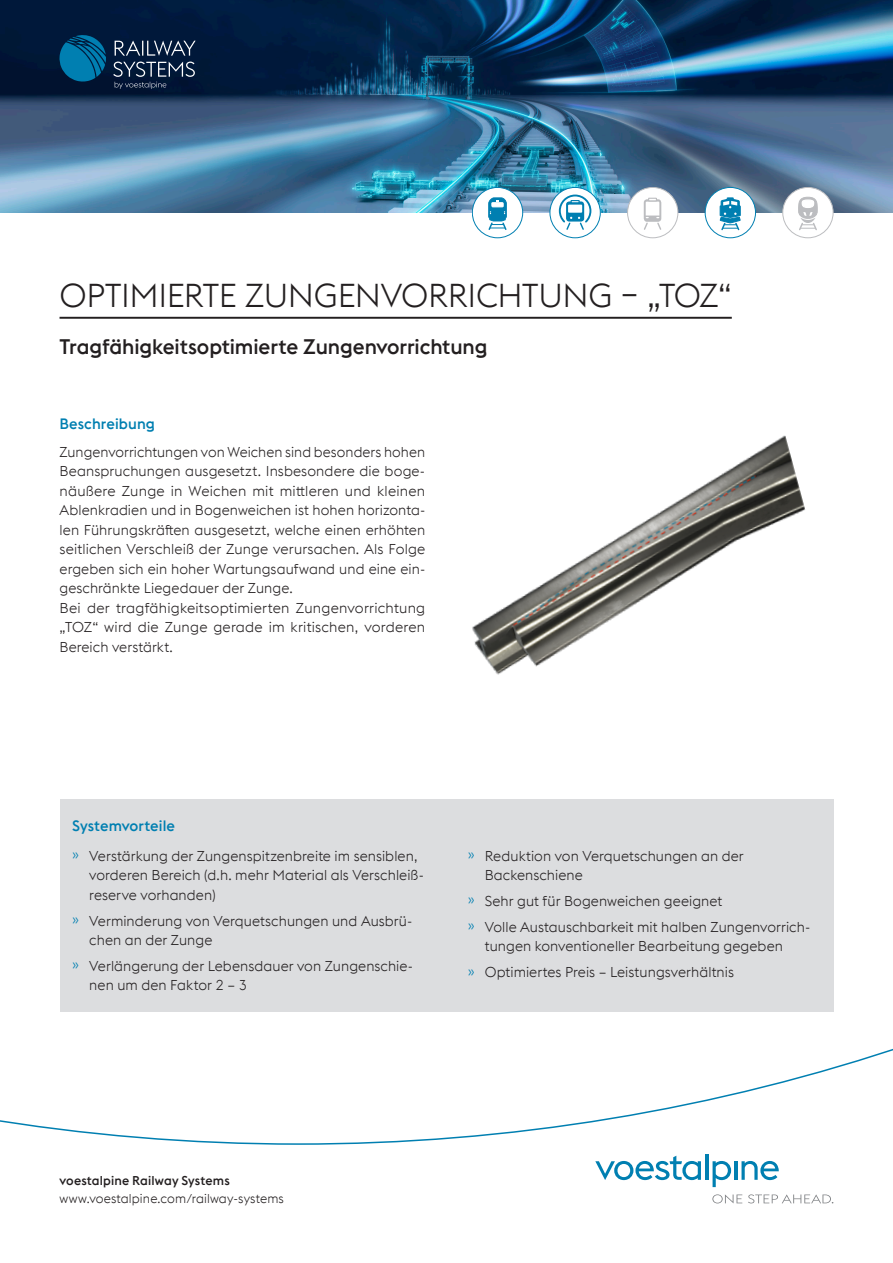
<style>
.page{position:relative;width:893px;height:1263px;background:#fff}
.page>*{position:absolute;margin:0;border:0;box-sizing:border-box;transform-origin:0 0}
.HL-1-schwarz{font:300 33px "voestalpine";letter-spacing:-.01em;color:#231f20}
.Sub-HL-1{font:500 21px "voestalpine";letter-spacing:-.005em;color:#231f20}
.Sub-HL-2-boe-Spalten{font:500 15px "voestalpine";letter-spacing:.005em;color:#007fb1}
.Sub-HL-2-boe{font:500 15px "voestalpine";letter-spacing:.005em;color:#007fb1}
.Copy{font:300 14.25px/19.5px "voestalpine";letter-spacing:.005em;color:#231f20}
.t1{font:300 12.75px "voestalpine";letter-spacing:.01em;color:#231f20}
.t2{font:500 12.75px "voestalpine";letter-spacing:.01em;color:#231f20}
.s1{color:#007fb1}
</style>
<div class="page">
<svg style="left:0;top:1048px;width:893px;height:97px"></svg>
<svg style="left:595px;top:1156px;width:106px;height:24px"></svg>
<hr style="left:705px;top:1154px;width:3px;height:26px;background:#007fb1">
<svg style="left:713px;top:1161px;width:18px;height:26px"></svg>
<hr style="left:734px;top:1161px;width:3px;height:19px;background:#007fb1">
<svg style="left:741px;top:1161px;width:38px;height:19px"></svg>
<svg style="left:712px;top:1194px;width:30px;height:9px"></svg>
<svg style="left:748px;top:1194px;width:85px;height:9px"></svg>
<img style="left:0;top:0;width:893px;height:213px">
<svg style="left:59px;top:34px;width:47px;height:48px;background:#005985"></svg>
<svg style="left:115px;top:41px;width:81px;height:15px"></svg>
<svg style="left:113px;top:62px;width:82px;height:27px;background:#273954"></svg>
<hr style="left:60px;top:317px;width:672px;height:2px;background:#231f20">
<img style="left:472px;top:435px;width:333px;height:240px">
<div style="left:60px;top:799px;width:773px;height:213px;background:#dcdddf"></div>
<svg style="left:550px;top:187px;width:50px;height:51px"></svg>
<div style="left:550px;top:187px;width:51px;height:51px;border:1px solid #007fb1;border-radius:50%"></div>
<svg style="left:558px;top:194px;width:34px;height:37px"></svg>
<div style="left:628px;top:187px;width:50px;height:51px;background:#fff;border-radius:50%"></div>
<div style="left:627px;top:187px;width:51px;height:51px;border:1px solid #bcbdc0;border-radius:50%"></div>
<svg style="left:643px;top:198px;width:19px;height:32px"></svg>
<div style="left:783px;top:187px;width:50px;height:51px;background:#fff;border-radius:50%"></div>
<div style="left:782px;top:187px;width:51px;height:51px;border:1px solid #bcbdc0;border-radius:50%"></div>
<svg style="left:798px;top:196px;width:20px;height:35px"></svg>
<div style="left:705px;top:187px;width:50px;height:51px;background:#fff;border-radius:50%"></div>
<div style="left:705px;top:187px;width:51px;height:51px;border:1px solid #007fb1;border-radius:50%"></div>
<svg style="left:720px;top:197px;width:21px;height:34px"></svg>
<div style="left:472px;top:187px;width:51px;height:51px;background:#fff;border-radius:50%"></div>
<div style="left:472px;top:187px;width:51px;height:51px;border:1px solid #007fb1;border-radius:50%"></div>
<svg style="left:488px;top:197px;width:19px;height:33px"></svg>
<p class="HL-1-schwarz" style="left:60px;top:277px;width:674px">OPTIMIERTE ZUNGENVORRICHTUNG – „TOZ“</p>
<p class="Sub-HL-1" style="left:60px;top:334px;width:429px">Tragfähigkeitsoptimierte Zungenvorrichtung</p>
<p class="Sub-HL-2-boe" style="left:60px;top:414px;width:97px">Beschreibung</p>
<p class="Copy" style="left:60px;top:442px;width:367px;text-align:justify">Zungenvorrichtungen von Weichen sind besonders hohen Beanspruchungen ausgesetzt. Insbesondere die boge&shy;näußere Zunge in Weichen mit mittleren und kleinen Ablenkradien und in Bogenweichen ist hohen horizonta&shy;len Führungskräften ausgesetzt, welche einen erhöhten seitlichen Verschleiß der Zunge verursachen. Als Folge ergeben sich ein hoher Wartungsaufwand und eine ein&shy;geschränkte Liegedauer der Zunge.</p>
<p class="Copy" style="left:60px;top:598px;width:367px;text-align:justify">Bei der tragfähigkeitsoptimierten Zungenvorrichtung „TOZ“ wird die Zunge gerade im kritischen, vorderen Bereich verstärkt.</p>
<p class="Sub-HL-2-boe-Spalten" style="left:72px;top:817px;width:104px">Systemvorteile</p>
<p class="Copy" style="left:89px;top:846px;width:336px;text-indent:-17px"><span class="s1">»</span> Verstärkung der Zungenspitzenbreite im sensiblen, vorderen Bereich (d.h. mehr Material als Verschleiß&shy;reserve vorhanden)</p>
<p class="Copy" style="left:89px;top:911px;width:325px;text-indent:-17px"><span class="s1">»</span> Verminderung von Verquetschungen und Ausbrü&shy;chen an der Zunge</p>
<p class="Copy" style="left:89px;top:956px;width:325px;text-indent:-17px"><span class="s1">»</span> Verlängerung der Lebensdauer von Zungenschie&shy;nen um den Faktor 2 – 3</p>
<p class="Copy" style="left:485px;top:846px;width:260px;text-indent:-17px"><span class="s1">»</span> Reduktion von Verquetschungen an der<br>Backenschiene</p>
<p class="Copy" style="left:468px;top:891px;width:256px"><span class="s1">»</span> Sehr gut für Bogenweichen geeignet</p>
<p class="Copy" style="left:485px;top:917px;width:327px;text-indent:-17px"><span class="s1">»</span> Volle Austauschbarkeit mit halben Zungenvorrich&shy;tungen konventioneller Bearbeitung gegeben</p>
<p class="Copy" style="left:468px;top:962px;width:268px"><span class="s1">»</span> Optimiertes Preis – Leistungsverhältnis</p>
<p class="t2" style="left:60px;top:1173px;width:172px">voestalpine Railway Systems</p>
<p class="t1" style="left:60px;top:1191px;width:226px">www.voestalpine.com/railway-systems</p>
</div>
